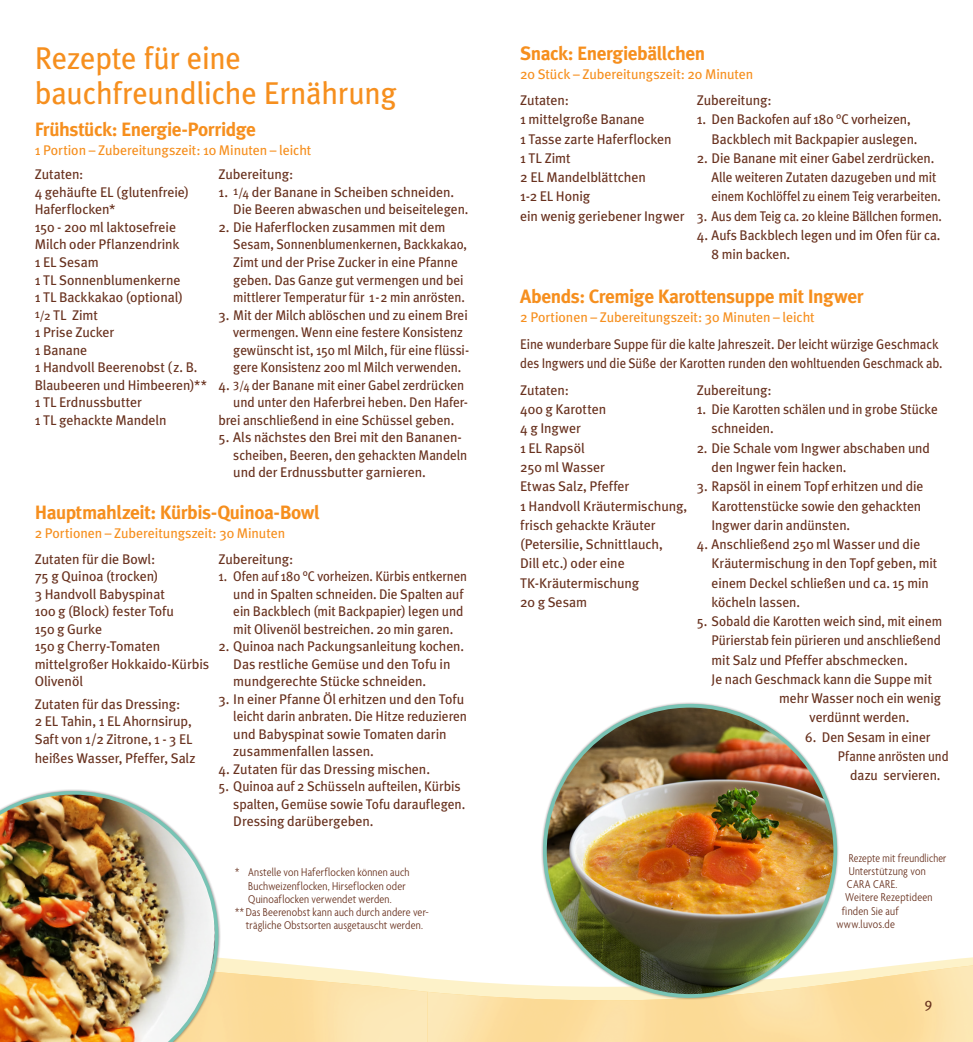
<style>
.page{position:relative;width:973px;height:1042px;background:#fff}
.page>*{position:absolute;margin:0;border:0;box-sizing:border-box;transform-origin:0 0}
.t1{font:31.5px/35px "Meta Plus";letter-spacing:-.01em;color:#f68f1e}
.t2{font:700 19.25px "Meta Plus";letter-spacing:-.025em;color:#f68f1e}
.t3{font:14px/17.5px "Meta Plus";letter-spacing:-.01em;color:#68311e}
.t4{font:14px/17.5px "Meta Plus";letter-spacing:-.01em;color:#68311e;scale:.92 1}
.t5{font:14px "Meta Plus";letter-spacing:-.01em;color:#f68f1e}
.t6{font:14px/19.2px "Meta Plus";letter-spacing:-.01em;color:#68311e;scale:.93 1}
.t7{font:14px "Meta Plus";letter-spacing:-.01em;color:#68311e;scale:.95 1}
.t8{font:14px "Meta Plus";letter-spacing:-.01em;color:#68311e;scale:.94 1}
.t9{font:14px "Meta Plus";letter-spacing:-.01em;color:#68311e;scale:.96 1}
.t10{font:300 condensed 12.25px "Agenda";letter-spacing:.015em;color:#68311e}
.t11{font:300 condensed 12.25px "Agenda";letter-spacing:.015em;color:#68311e;scale:.96 1}
.s1{font-size:12.25px}
</style>
<div class="page">
<svg style="left:901px;top:957px;width:71px;height:8px"></svg>
<div style="left:0;top:789px;width:221px;height:253px;background:#231f20;opacity:.43"></div>
<img style="left:0;top:791px;width:218px;height:251px">
<div style="left:541px;top:702px;width:298px;height:298px;background:#231f20;opacity:.43"></div>
<img style="left:545px;top:706px;width:290px;height:290px;border-radius:145px">
<h1 class="t1" style="left:35px;top:41px;width:363px">Rezepte für eine bauchfreundliche Ernährung</h1>
<h2 class="t2" style="left:35px;top:118px;width:223px">Frühstück: Energie-Porridge</h2>
<p class="t5" style="left:35px;top:142px;width:278px">1 Portion – Zubereitungszeit: 10 Minuten – leicht</p>
<p class="t3" style="left:35px;top:166px;width:174px">Zutaten:<br>4 gehäufte EL (glutenfreie)<br>Haferflocken*<br>150 - 200 ml laktosefreie<br>Milch oder Pflanzendrink<br>1 EL Sesam<br>1 TL Sonnenblumenkerne<br>1 TL Backkakao (optional)<br><span class="s1">1/2</span> TL Zimt<br>1 Prise Zucker<br>1 Banane<br>1 Handvoll Beerenobst ( z. B.<br>Blaubeeren und Himbeeren)**<br>1 TL Erdnussbutter<br>1 TL gehackte Mandeln</p>
<p class="t3" style="left:218px;top:166px;width:76px">Zubereitung:</p>
<p class="t3" style="left:233px;top:183px;width:236px;text-indent:-15px">1. <span class="s1">1/4</span> der Banane in Scheiben schneiden.<br>Die Beeren abwaschen und beiseitelegen.</p>
<p class="t3" style="left:233px;top:218px;width:235px;text-indent:-15px">2. Die Haferflocken zusammen mit dem Sesam, Sonnenblumenkernen, Backkakao, Zimt und der Prise Zucker in eine Pfanne geben. Das Ganze gut vermengen und bei mittlerer Temperatur für 1 - 2 min anrösten.</p>
<p class="t3" style="left:233px;top:306px;width:237px;text-indent:-15px">3. Mit der Milch ablöschen und zu einem Brei vermengen. Wenn eine festere Konsistenz gewünscht ist, 150 ml Milch, für eine flüssi&shy;gere Konsistenz 200 ml Milch verwenden.</p>
<p class="t3" style="left:218px;top:376px;width:247px">4. <span class="s1">3/4</span> der Banane mit einer Gabel zerdrücken</p>
<p class="t9" style="left:233px;top:394px;width:246px">und unter den Haferbrei heben. Den Hafer-</p>
<p class="t3" style="left:218px;top:411px;width:237px">brei anschließend in eine Schüssel geben.</p>
<p class="t3" style="left:233px;top:428px;width:235px;text-indent:-15px">5. Als nächstes den Brei mit den Bananen&shy;scheiben, Beeren, den gehackten Mandeln und der Erdnussbutter garnieren.</p>
<h2 class="t2" style="left:35px;top:501px;width:287px">Hauptmahlzeit: Kürbis-Quinoa-Bowl</h2>
<p class="t5" style="left:35px;top:525px;width:252px">2 Portionen – Zubereitungszeit: 30 Minuten</p>
<p class="t3" style="left:35px;top:550px;width:176px">Zutaten für die Bowl:<br>75 g Quinoa (trocken)<br>3 Handvoll Babyspinat<br>100 g (Block) fester Tofu<br>150 g Gurke<br>150 g Cherry-Tomaten mittelgroßer Hokkaido-Kürbis<br>Olivenöl</p>
<p class="t3" style="left:35px;top:695px;width:159px">Zutaten für das Dressing:<br>2 EL Tahin, 1 EL Ahornsirup,<br>Saft von 1/2 Zitrone, 1 - 3 EL</p>
<p class="t3" style="left:35px;top:749px;width:162px">heißes Wasser, Pfeffer, Salz</p>
<p class="t3" style="left:218px;top:550px;width:76px">Zubereitung:</p>
<p class="t4" style="left:233px;top:567px;width:255px;text-indent:-15px">1. Ofen auf 180 °C vorheizen. Kürbis entkernen und in Spalten schneiden. Die Spalten auf ein Backblech (mit Backpapier) legen und mit Olivenöl bestreichen. 20 min garen.</p>
<p class="t3" style="left:233px;top:637px;width:232px;text-indent:-15px">2. Quinoa nach Packungsanleitung kochen.<br>Das restliche Gemüse und den Tofu in mundgerechte Stücke schneiden.</p>
<p class="t3" style="left:233px;top:690px;width:235px;text-indent:-15px">3. In einer Pfanne Öl erhitzen und den Tofu leicht darin anbraten. Die Hitze reduzieren und Babyspinat sowie Tomaten darin zusammenfallen lassen.</p>
<p class="t3" style="left:218px;top:760px;width:213px">4. Zutaten für das Dressing mischen.</p>
<p class="t3" style="left:233px;top:777px;width:233px;text-indent:-15px">5. Quinoa auf 2 Schüsseln aufteilen, Kürbis spalten, Gemüse sowie Tofu darauflegen.<br>Dressing darübergeben.</p>
<p class="t10" style="left:235px;top:866px;width:176px">* Anstelle von Haferflocken können auch</p>
<p class="t10" style="left:248px;top:879px;width:159px">Buchweizenflocken, Hirseflocken oder</p>
<p class="t10" style="left:248px;top:892px;width:145px">Quinoaflocken verwendet werden.</p>
<p class="t10" style="left:235px;top:905px;width:195px">** Das Beerenobst kann auch durch andere ver-</p>
<p class="t10" style="left:246px;top:918px;width:178px">trägliche Obstsorten ausgetauscht werden.</p>
<h2 class="t2" style="left:520px;top:42px;width:186px">Snack: Energiebällchen</h2>
<p class="t5" style="left:520px;top:66px;width:234px">20 Stück – Zubereitungszeit: 20 Minuten</p>
<p class="t3" style="left:520px;top:90px;width:166px;line-height:19.2px">Zutaten:<br>1 mittelgroße Banane<br>1 Tasse zarte Haferflocken<br>1 TL Zimt<br>2 EL Mandelblättchen<br>1-2 EL Honig<br>ein wenig geriebener Ingwer</p>
<p class="t3" style="left:696px;top:91px;width:76px">Zubereitung:</p>
<p class="t3" style="left:711px;top:110px;width:207px;line-height:19.2px;text-indent:-15px">1. Den Backofen auf 180 °C vorheizen,<br>Backblech mit Backpapier auslegen.</p>
<p class="t3" style="left:711px;top:148px;width:231px;line-height:19.2px;text-indent:-15px">2. Die Banane mit einer Gabel zerdrücken.<br>Alle weiteren Zutaten dazugeben und mit einem Kochlöffel zu einem Teig verarbeiten.</p>
<p class="t7" style="left:696px;top:208px;width:259px">3. Aus dem Teig ca. 20 kleine Bällchen formen.</p>
<p class="t3" style="left:711px;top:225px;width:230px;line-height:19.2px;text-indent:-15px">4. Aufs Backblech legen und im Ofen für ca.<br>8 min backen.</p>
<h2 class="t2" style="left:520px;top:285px;width:345px">Abends: Cremige Karottensuppe mit Ingwer</h2>
<p class="t5" style="left:520px;top:309px;width:296px">2 Portionen – Zubereitungszeit: 30 Minuten – leicht</p>
<p class="t6" style="left:520px;top:334px;width:455px">Eine wunderbare Suppe für die kalte Jahreszeit. Der leicht würzige Geschmack des Ingwers und die Süße der Karotten runden den wohltuenden Geschmack ab.</p>
<p class="t3" style="left:520px;top:380px;width:168px;line-height:19.2px">Zutaten:<br>400 g Karotten<br>4 g Ingwer<br>1 EL Rapsöl<br>250 ml Wasser<br>Etwas Salz, Pfeffer<br>1 Handvoll Kräutermischung, frisch gehackte Kräuter (Petersilie, Schnittlauch,<br>Dill etc.) oder eine<br>TK-Kräutermischung<br>20 g Sesam</p>
<p class="t3" style="left:696px;top:381px;width:76px">Zubereitung:</p>
<p class="t3" style="left:711px;top:400px;width:228px;line-height:19.2px;text-indent:-15px">1. Die Karotten schälen und in grobe Stücke schneiden.</p>
<p class="t3" style="left:711px;top:438px;width:220px;line-height:19.2px;text-indent:-15px">2. Die Schale vom Ingwer abschaben und den Ingwer fein hacken.</p>
<p class="t3" style="left:711px;top:477px;width:213px;line-height:19.2px;text-indent:-15px">3. Rapsöl in einem Topf erhitzen und die<br>Karottenstücke sowie den gehackten<br>Ingwer darin andünsten.</p>
<p class="t3" style="left:711px;top:534px;width:227px;line-height:19.2px;text-indent:-15px">4. Anschließend 250 ml Wasser und die<br>Kräutermischung in den Topf geben, mit einem Deckel schließen und ca. 15 min köcheln lassen.</p>
<p class="t3" style="left:696px;top:612px;width:247px">5. Sobald die Karotten weich sind, mit einem</p>
<p class="t8" style="left:711px;top:632px;width:245px">Pürierstab fein pürieren und anschließend</p>
<p class="t3" style="left:711px;top:651px;width:197px">mit Salz und Pfeffer abschmecken.</p>
<p class="t3" style="left:711px;top:670px;width:222px">Je nach Geschmack kann die Suppe mit</p>
<p class="t3" style="left:779px;top:689px;width:163px">mehr Wasser noch ein wenig</p>
<p class="t3" style="left:809px;top:708px;width:101px">verdünnt werden.</p>
<p class="t3" style="left:805px;top:728px;width:127px">6. Den Sesam in einer</p>
<p class="t4" style="left:837px;top:747px;width:122px">Pfanne anrösten und</p>
<p class="t3" style="left:850px;top:766px;width:92px">dazu servieren.</p>
<p class="t11" style="left:848px;top:851px;width:103px">Rezepte mit freundlicher</p>
<p class="t10" style="left:848px;top:865px;width:78px">Unterstützung von</p>
<p class="t10" style="left:846px;top:878px;width:52px">CARA CARE.</p>
<p class="t10" style="left:845px;top:891px;width:89px">Weitere Rezeptideen</p>
<p class="t10" style="left:841px;top:904px;width:59px">finden Sie auf</p>
<p class="t10" style="left:836px;top:917px;width:60px">www.luvos.de</p>
<p class="t3" style="left:924px;top:994px;width:9px">9</p>
</div>
